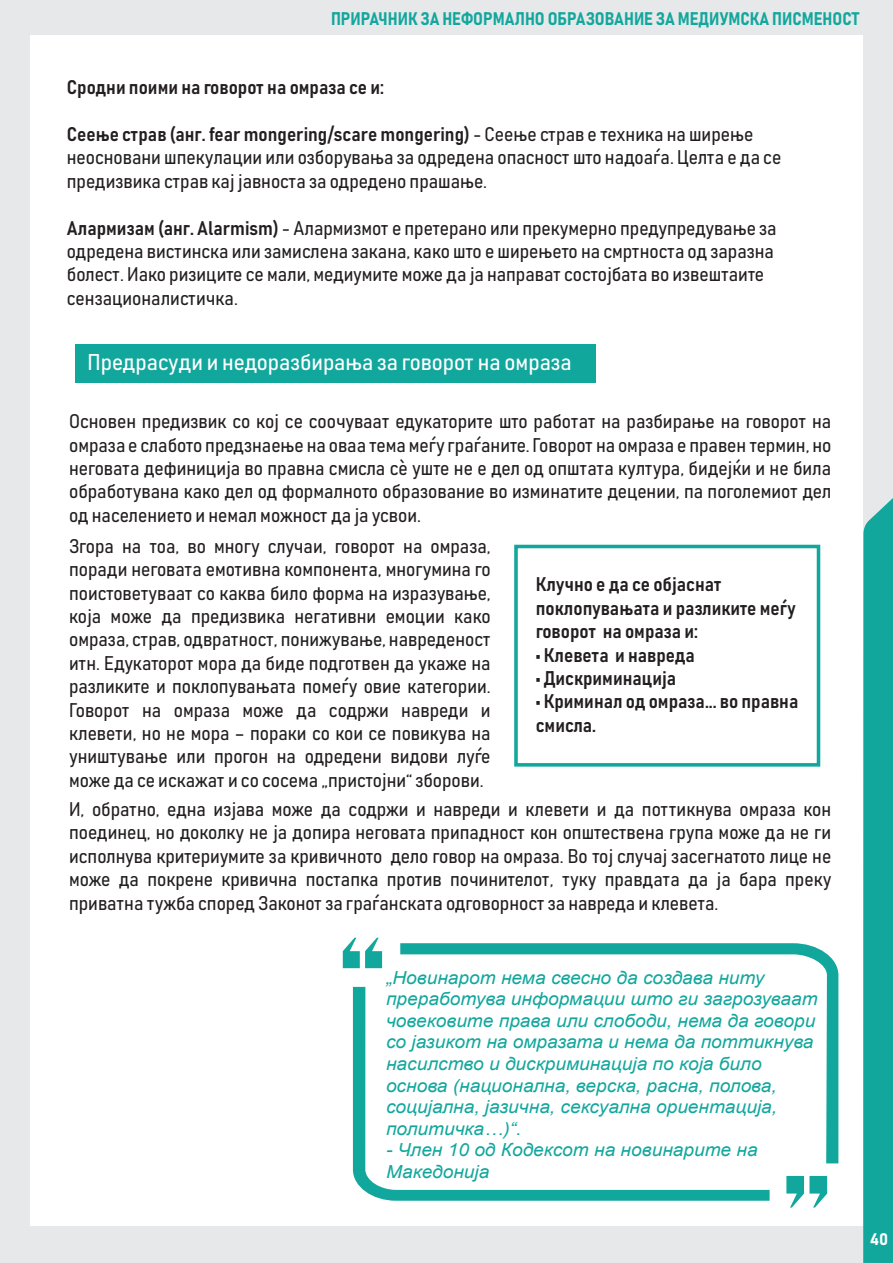
<style>
.page{position:relative;width:893px;height:1263px;background:#fff}
.page>*{position:absolute;margin:0;border:0;box-sizing:border-box;transform-origin:0 0}
.t1{font:22.5px "Bahnschrift";color:#fff;scale:1.06 1}
.t2{font:19.5px/23.4px "Bahnschrift";color:#231f20}
.t3{font:italic 18px/21.6px "Arial";color:#12a79d;scale:1.06 1}
.t4{font:18px "Bahnschrift";color:#12a79d}
.t5{font:16.5px "Bahnschrift";color:#fff}
</style>
<div class="page">
<div style="left:0;top:0;width:893px;height:34px;background:#e7e8e9"></div>
<div style="left:0;top:34px;width:30px;height:1229px;background:#e7e8e9"></div>
<div style="left:863px;top:34px;width:30px;height:1229px;background:#e7e8e9"></div>
<div style="left:1px;top:1226px;width:891px;height:37px;background:#e7e8e9"></div>
<svg style="left:863px;top:498px;width:30px;height:765px;background:#21aba2"></svg>
<div style="left:75px;top:344px;width:520px;height:39px;background:#12a79d"></div>
<div style="left:514px;top:545px;width:306px;height:222px;border:4px solid #12a79d"></div>
<svg style="left:353px;top:987px;width:417px;height:214px"></svg>
<svg style="left:400px;top:943px;width:438px;height:220px"></svg>
<svg style="left:786px;top:1176px;width:41px;height:31px"></svg>
<svg style="left:343px;top:938px;width:39px;height:30px"></svg>
<p class="t4" style="left:331px;top:7px;width:530px">ПРИРАЧНИК ЗА НЕФОРМАЛНО ОБРАЗОВАНИЕ ЗА МЕДИУМСКА ПИСМЕНОСТ</p>
<p class="t2" style="left:67px;top:75px;width:319px">Сродни поими на говорот на омраза се и:</p>
<p class="t2" style="left:67px;top:122px;width:716px">Сеење страв (анг. fear mongering/scare mongering) - Сеење страв е техника на ширење неосновани шпекулации или озборувања за одредена опасност што надоаѓа. Целта е да се предизвика страв кај јавноста за одредено прашање.</p>
<p class="t2" style="left:67px;top:216px;width:711px">Aлармизам (анг. Alarmism) - Aлармизмот е претерано или прекумерно предупредување за одредена вистинска или замислена закана, како што е ширењето на смртноста од заразна болест. Иако ризиците се мали, медиумите може да ја направат состојбата во извештаите сензационалистичка.</p>
<p class="t1" style="left:88px;top:348px;width:458px">Предрасуди и недоразбирања за говорот на омраза</p>
<p class="t2" style="left:69px;top:409px;width:764px;text-align:justify">Основен предизвик со кој се соочуваат едукаторите што работат на разбирање на говорот на омраза е слабото предзнаење на оваа тема меѓу граѓаните. Говорот на омраза е правен термин, но неговата дефиниција во правна смисла сè уште не е дел од општата култура, бидејќи и не била обработувана како дел од формалното образование во изминатите децении, па поголемиот дел од населението и немал можност да ја усвои.</p>
<p class="t2" style="left:69px;top:534px;width:423px;text-align:justify">Згора на тоа, во многу случаи, говорот на омраза, поради неговата емотивна компонента, многумина го поистоветуваат со каква било форма на изразување, која може да предизвика негативни емоции како омраза, страв, одвратност, понижување, навреденост итн. Едукаторот мора да биде подготвен да укаже на разликите и поклопувањата помеѓу овие категории.<br>Говорот на омраза може да содржи навреди и клевети, но не мора – пораки со кои се повикува на уништување или прогон на одредени видови луѓе може да се искажат и со сосема „пристојни“ зборови.</p>
<p class="t2" style="left:536px;top:573px;width:261px">Клучно е да се објаснат поклопувањата и разликите меѓу говорот на омраза и:</p>
<p class="t2" style="left:536px;top:643px;width:161px">• Клевета и навреда</p>
<p class="t2" style="left:536px;top:666px;width:142px">• Дискриминација</p>
<p class="t2" style="left:536px;top:690px;width:264px">• Криминал од омраза... во правна смисла.</p>
<p class="t2" style="left:69px;top:797px;width:764px;text-align:justify">И, обратно, една изјава може да содржи и навреди и клевети и да поттикнува омраза кон поединец, но доколку не ја допира неговата припадност кон општествена група може да не ги исполнува критериумите за кривичното дело говор на омраза. Во тој случај засегнатото лице не може да покрене кривична постапка против починителот, туку правдата да ја бара преку приватна тужба според Законот за граѓанската одговорност за навреда и клевета.</p>
<p class="t3" style="left:386px;top:967px;width:409px">„Новинарот нема свесно да создава ниту преработува информации што ги загрозуваат човековите права или слободи, нема да говори со јазикот на омразата и нема да поттикнува насилство и дискриминација по која било основа (национална, верска, расна, полова, социјална, јазична, сексуална ориентација, политичка…)“.</p>
<p class="t3" style="left:386px;top:1139px;width:352px">- Член 10 од Кодексот на новинарите на<br>Македонија</p>
<p class="t5" style="left:870px;top:1228px;width:20px">40</p>
</div>
